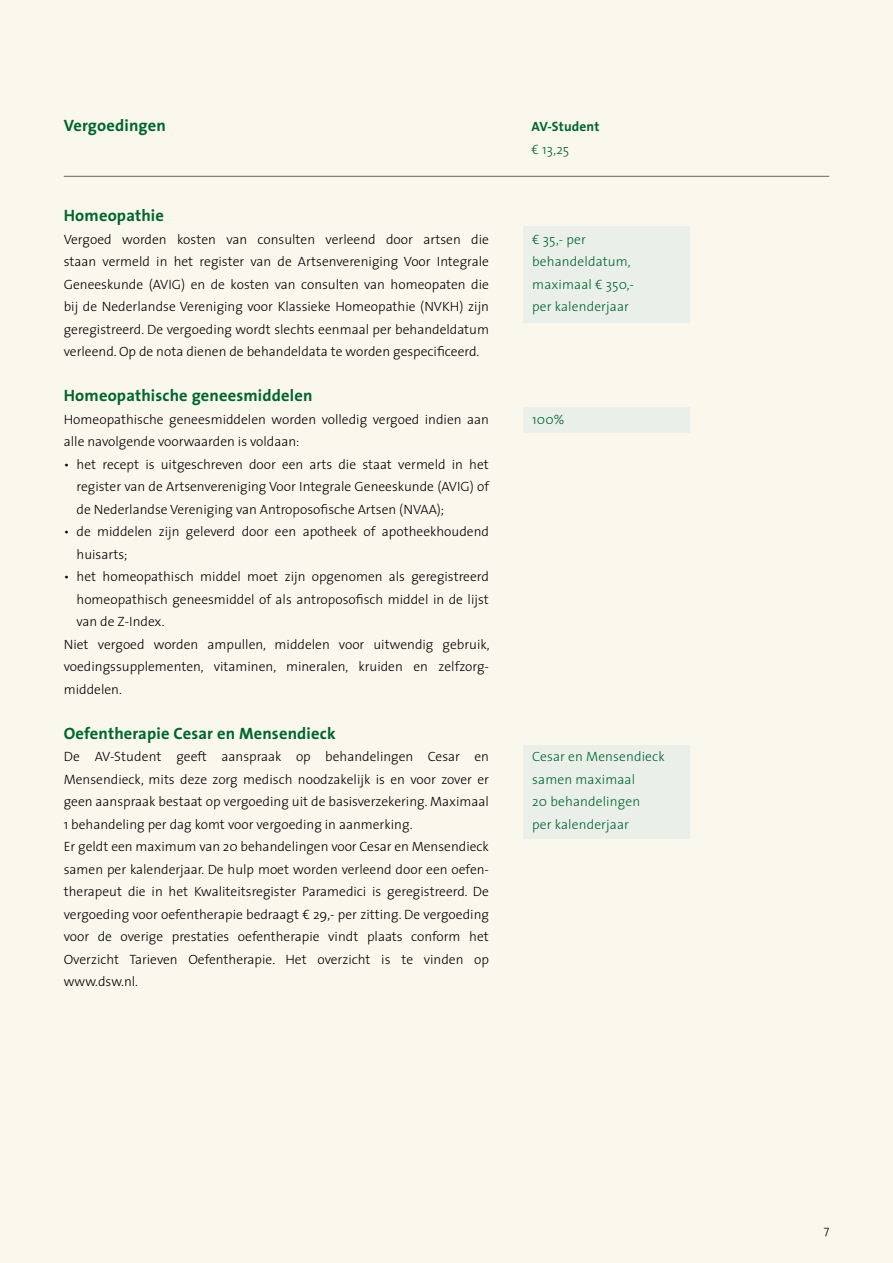
<style>
.page{position:relative;width:893px;height:1263px;background:#fff}
.page>*{position:absolute;margin:0;border:0;box-sizing:border-box;transform-origin:0 0}
.t1{font:700 16.5px "The Sans";letter-spacing:.01em;color:#00642c}
.t2{font:300 13.5px/22.5px "The Sans";color:#000}
.t3{font:300 13.5px/22.5px "The Sans";letter-spacing:.01em;color:#00642c}
.t4{font:700 13.5px "The Sans";letter-spacing:.01em;color:#00642c}
.t5{font:300 12px "The Sans";color:#000}
</style>
<div class="page">
<hr style="left:0;top:0;width:1px;height:1263px;background:#faf8ec">
<div style="left:2px;top:0;width:891px;height:1263px;background:#faf8ec"></div>
<div style="left:523px;top:407px;width:166px;height:26px;background:#eaefea"></div>
<div style="left:523px;top:746px;width:166px;height:93px;background:#eaefea"></div>
<div style="left:523px;top:226px;width:166px;height:97px;background:#eaefea"></div>
<hr style="left:64px;top:176px;width:765px;height:1px;background:#636466">
<p class="t1" style="left:64px;top:115px;width:104px">Vergoedingen</p>
<p class="t1" style="left:64px;top:205px;width:102px">Homeopathie</p>
<p class="t2" style="left:64px;top:228px;width:427px;text-align:justify">Vergoed worden kosten van consulten verleend door artsen die staan vermeld in het register van de Artsenvereniging Voor Integrale Geneeskunde (AVIG) en de kosten van consulten van homeopaten die bij de Nederlandse Vereniging voor Klassieke Homeopathie (NVKH) zijn geregistreerd. De vergoeding wordt slechts eenmaal per behandeldatum verleend. Op de nota dienen de behandeldata te worden gespecificeerd.</p>
<p class="t1" style="left:64px;top:385px;width:250px">Homeopathische geneesmiddelen</p>
<p class="t2" style="left:64px;top:408px;width:427px">Homeopathische geneesmiddelen worden volledig vergoed indien aan alle navolgende voorwaarden is voldaan:</p>
<p class="t2" style="left:77px;top:453px;width:414px;text-align:justify;text-indent:-13px">• het recept is uitgeschreven door een arts die staat vermeld in het register van de Artsenvereniging Voor Integrale Geneeskunde (AVIG) of de Nederlandse Vereniging van Antroposofische Artsen (NVAA);</p>
<p class="t2" style="left:77px;top:521px;width:414px;text-indent:-13px">• de middelen zijn geleverd door een apotheek of apotheekhoudend huisarts;</p>
<p class="t2" style="left:64px;top:566px;width:427px">• het homeopathisch middel moet zijn opgenomen als geregistreerd</p>
<p class="t2" style="left:77px;top:588px;width:414px">homeopathisch geneesmiddel of als antroposofisch middel in de lijst</p>
<p class="t2" style="left:77px;top:611px;width:90px">van de Z-Index.</p>
<p class="t2" style="left:64px;top:633px;width:427px">Niet vergoed worden ampullen, middelen voor uitwendig gebruik,</p>
<p class="t2" style="left:64px;top:656px;width:425px">voedingssupplementen, vitaminen, mineralen, kruiden en zelfzorg-</p>
<p class="t2" style="left:64px;top:678px;width:60px">middelen.</p>
<p class="t1" style="left:64px;top:723px;width:273px">Oefentherapie Cesar en Mensendieck</p>
<p class="t2" style="left:64px;top:746px;width:427px">De AV-Student geeft aanspraak op behandelingen Cesar en Mensendieck, mits deze zorg medisch noodzakelijk is en voor zover er geen aanspraak bestaat op vergoeding uit de basisverzekering. Maximaal 1 behandeling per dag komt voor vergoeding in aanmerking.<br>Er geldt een maximum van 20 behandelingen voor Cesar en Mensendieck samen per kalenderjaar. De hulp moet worden verleend door een oefen&shy;therapeut die in het Kwaliteitsregister Paramedici is geregistreerd. De vergoeding voor oefentherapie bedraagt € 29,- per zitting. De vergoeding voor de overige prestaties oefentherapie vindt plaats conform het Overzicht Tarieven Oefentherapie. Het overzicht is te vinden op www.dsw.nl.</p>
<p class="t4" style="left:531px;top:118px;width:69px">AV-Student</p>
<p class="t3" style="left:531px;top:138px;width:39px">€ 13,25</p>
<p class="t3" style="left:532px;top:228px;width:103px">€ 35,- per behandeldatum, maximaal € 350,- per kalenderjaar</p>
<p class="t3" style="left:532px;top:408px;width:34px">100%</p>
<p class="t3" style="left:532px;top:746px;width:134px">Cesar en Mensendieck samen maximaal<br>20 behandelingen<br>per kalenderjaar</p>
<p class="t5" style="left:824px;top:1222px;width:7px">7</p>
</div>
